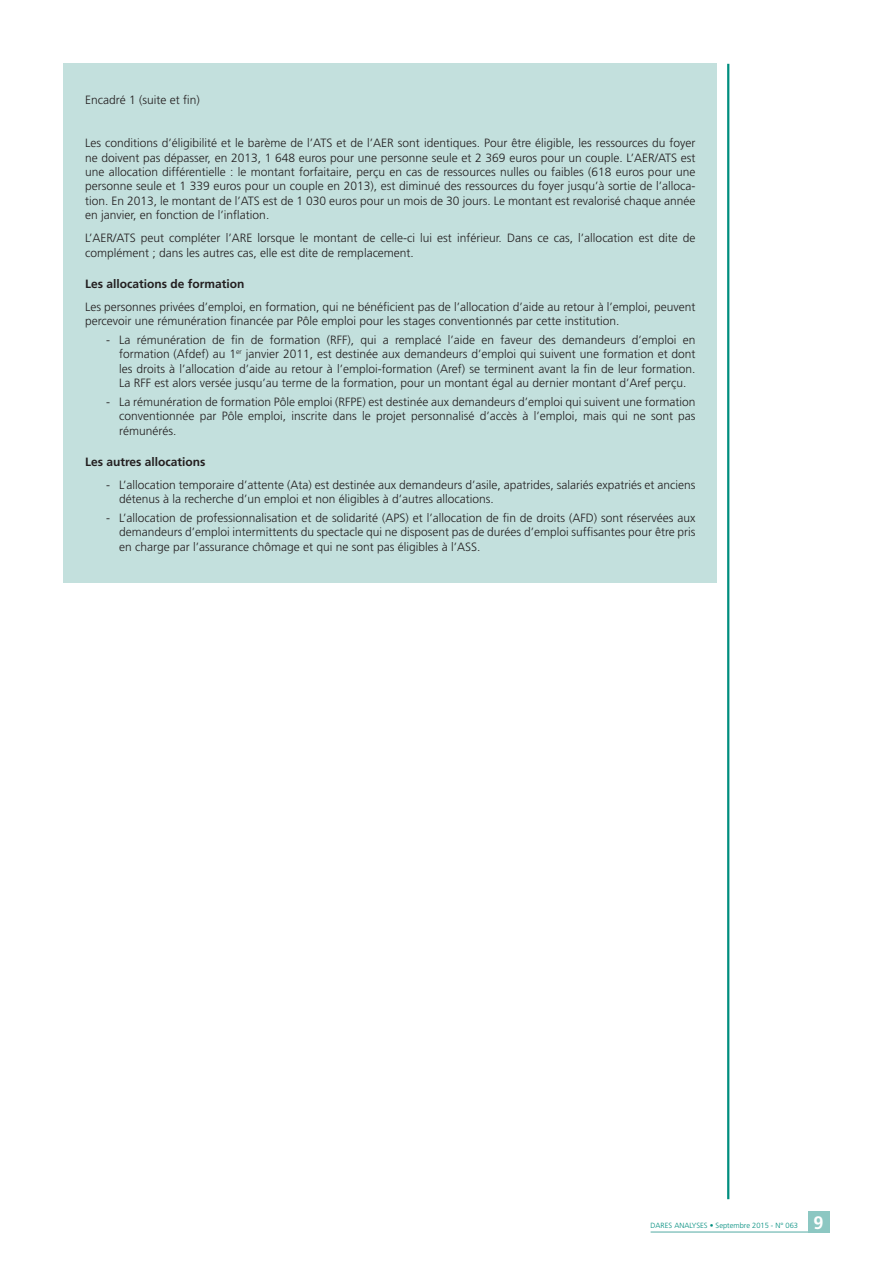
<style>
.page{position:relative;width:893px;height:1263px;background:#fff}
.page>*{position:absolute;margin:0;border:0;box-sizing:border-box;transform-origin:0 0}
.t1{font:700 18px "Frutiger";color:#fff}
.t2{font:300 12px/14.4px "Frutiger";color:#231f20;text-align:justify}
.t3{font:700 12px "Frutiger";color:#231f20}
.t4{font:300 7.5px "Frutiger";color:#008e7f}
</style>
<div class="page">
<div style="left:64px;top:64px;width:653px;height:519px;background:#c3e0dd"></div>
<hr style="left:727px;top:64px;width:2px;height:1135px;background:#008e7f">
<div style="left:808px;top:1211px;width:21px;height:22px;background:#8cc7c2"></div>
<hr style="left:651px;top:1231px;width:178px;height:2px;background:#8cc7c2">
<p class="t2" style="left:85px;top:93px;width:116px">Encadré 1 (suite et fin)</p>
<p class="t2" style="left:85px;top:136px;width:612px">Les conditions d’éligibilité et le barème de l’ATS et de l’AER sont identiques. Pour être éligible, les ressources du foyer ne doivent pas dépasser, en 2013, 1 648 euros pour une personne seule et 2 369 euros pour un couple. L’AER/ATS est une allocation différentielle : le montant forfaitaire, perçu en cas de ressources nulles ou faibles (618 euros pour une personne seule et 1 339 euros pour un couple en 2013), est diminué des ressources du foyer jusqu’à sortie de l’alloca&shy;tion. En 2013, le montant de l’ATS est de 1 030 euros pour un mois de 30 jours. Le montant est revalorisé chaque année en janvier, en fonction de l’inflation.</p>
<p class="t2" style="left:85px;top:231px;width:612px">L’AER/ATS peut compléter l’ARE lorsque le montant de celle-ci lui est inférieur. Dans ce cas, l’allocation est dite de complément ; dans les autres cas, elle est dite de remplacement.</p>
<p class="t3" style="left:85px;top:277px;width:161px">Les allocations de formation</p>
<p class="t2" style="left:85px;top:300px;width:612px">Les personnes privées d’emploi, en formation, qui ne bénéficient pas de l’allocation d’aide au retour à l’emploi, peuvent percevoir une rémunération financée par Pôle emploi pour les stages conventionnés par cette institution.</p>
<p class="t2" style="left:119px;top:333px;width:578px;text-indent:-13px">- La rémunération de fin de formation (RFF), qui a remplacé l’aide en faveur des demandeurs d’emploi en formation (Afdef) au 1<sup>er</sup> janvier 2011, est destinée aux demandeurs d’emploi qui suivent une formation et dont les droits à l’allocation d’aide au retour à l’emploi-formation (Aref) se terminent avant la fin de leur formation.<br>La RFF est alors versée jusqu’au terme de la formation, pour un montant égal au dernier montant d’Aref perçu.</p>
<p class="t2" style="left:119px;top:395px;width:578px;text-indent:-13px">- La rémunération de formation Pôle emploi (RFPE) est destinée aux demandeurs d’emploi qui suivent une formation conventionnée par Pôle emploi, inscrite dans le projet personnalisé d’accès à l’emploi, mais qui ne sont pas rémunérés.</p>
<p class="t3" style="left:85px;top:455px;width:122px">Les autres allocations</p>
<p class="t2" style="left:119px;top:478px;width:578px;text-indent:-13px">- L’allocation temporaire d’attente (Ata) est destinée aux demandeurs d’asile, apatrides, salariés expatriés et anciens détenus à la recherche d’un emploi et non éligibles à d’autres allocations.</p>
<p class="t2" style="left:119px;top:511px;width:578px;text-indent:-13px">- L’allocation de professionnalisation et de solidarité (APS) et l’allocation de fin de droits (AFD) sont réservées aux demandeurs d’emploi intermittents du spectacle qui ne disposent pas de durées d’emploi suffisantes pour être pris en charge par l’assurance chômage et qui ne sont pas éligibles à l’ASS.</p>
<p class="t4" style="left:651px;top:1221px;width:149px">DARES ANALYSES • Septembre 2015 - N° 063</p>
<h1 class="t1" style="left:813px;top:1212px;width:12px">9</h1>
</div>
